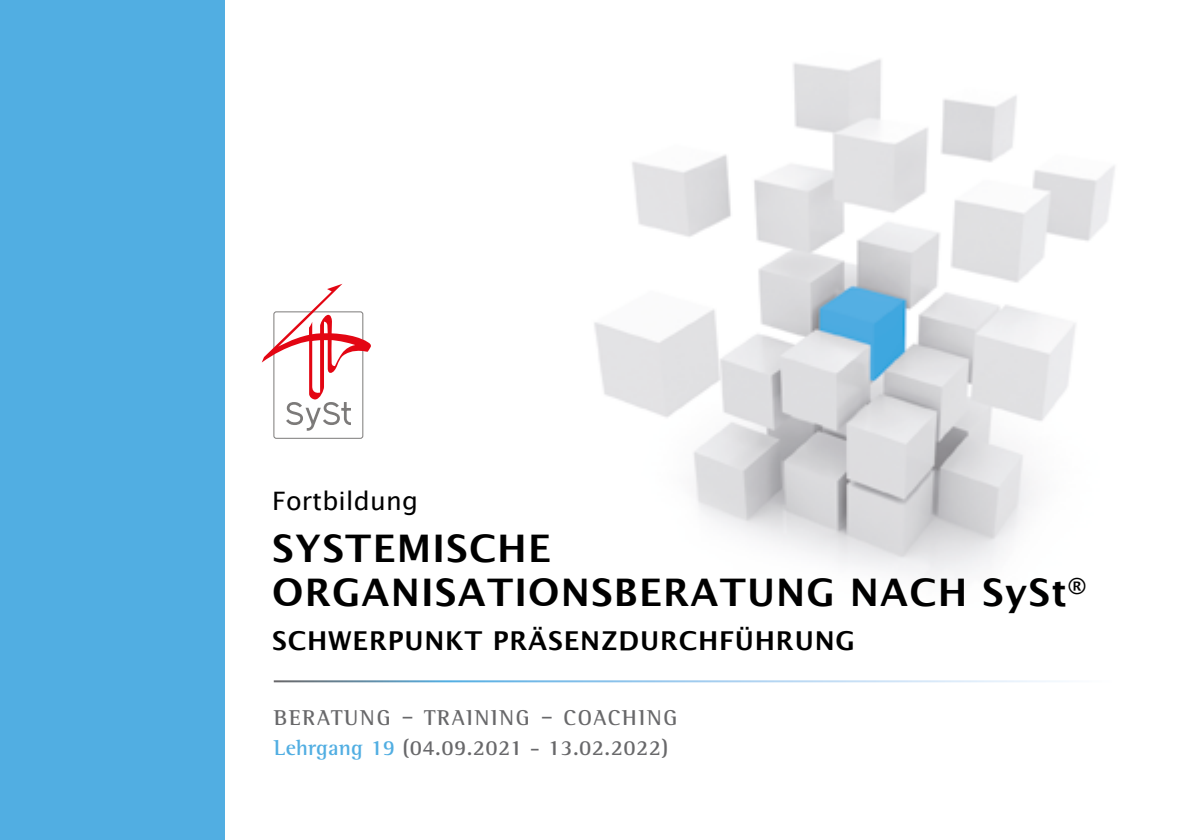
<style>
.page{position:relative;width:1191px;height:840px;background:#fff}
.page>*{position:absolute;margin:0;border:0;box-sizing:border-box;transform-origin:0 0}
.t1{font:700 38px/44px "Lucida Grande";letter-spacing:.03em;color:#000}
.t2{font:700 26px "Lucida Grande";letter-spacing:.03em;color:#000}
.t3{font:25.4px "Lucida Grande";letter-spacing:.01em;color:#000}
.t4{font:700 22px/30px "Rotis Semi Serif";letter-spacing:.06em;color:#68686a}
.s1{color:#51aee2}
</style>
<div class="page">
<img style="left:476px;top:59px;width:639px;height:624px">
<div style="left:0;top:0;width:224px;height:839px;background:#51aee2"></div>
<svg style="left:262px;top:283px;width:109px;height:147px"></svg>
<hr style="left:274px;top:680px;width:837px;height:2px;background:#fff">
<p class="t3" style="left:272px;top:486px;width:147px">Fortbildung</p>
<h1 class="t1" style="left:272px;top:526px;width:816px">SYSTEMISCHE<br>ORGANISATIONSBERATUNG NACH SySt<sup>®</sup></h1>
<p class="t2" style="left:272px;top:625px;width:584px">SCHWERPUNKT PRÄSENZDURCHFÜHRUNG</p>
<p class="t4" style="left:274px;top:701px;width:405px">BERATUNG – TRAINING – COACHING<br><span class="s1">Lehrgang 19</span> (04.09.2021 - 13.02.2022)</p>
</div>
